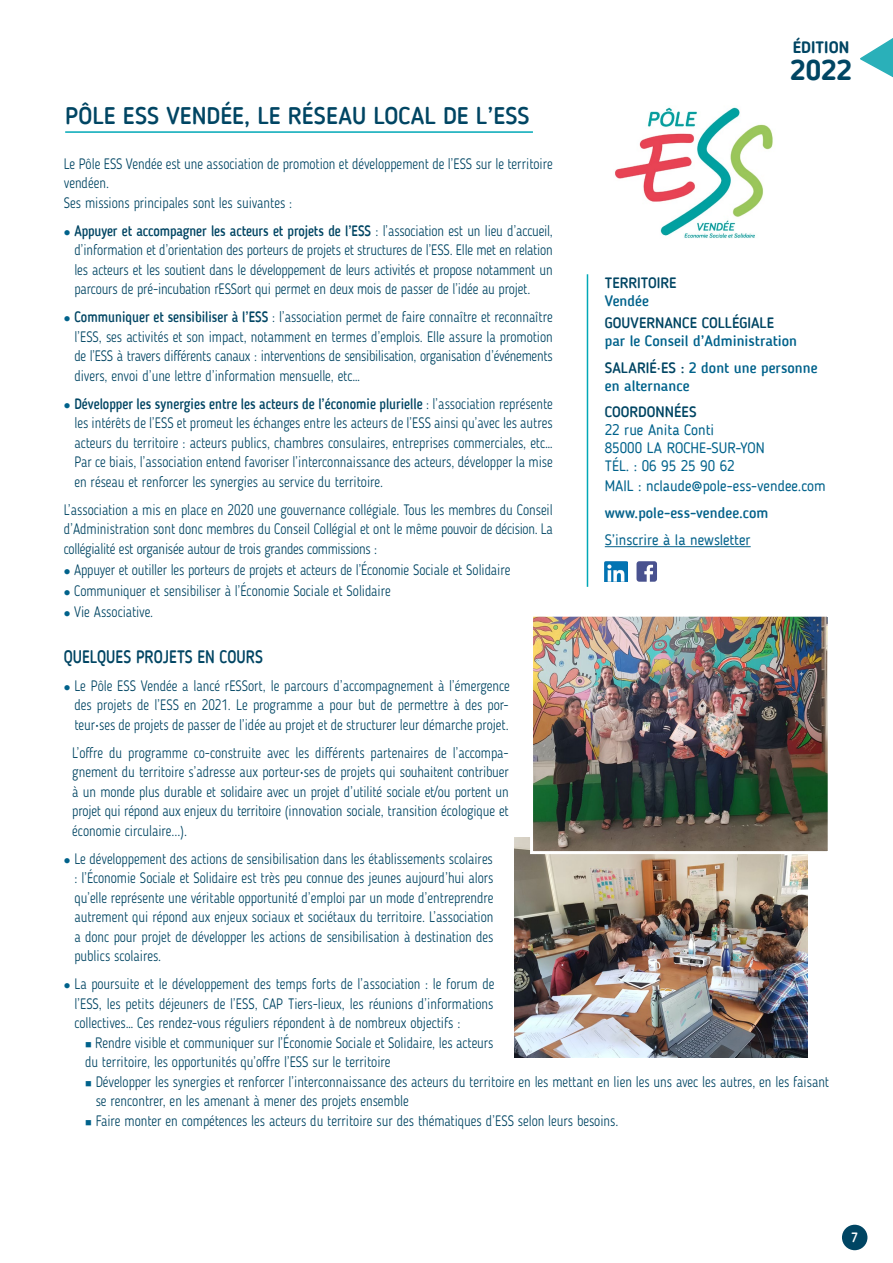
<style>
.page{position:relative;width:893px;height:1263px;background:#fff}
.page>*{position:absolute;margin:0;border:0;box-sizing:border-box;transform-origin:0 0}
.t1{font:700 28.5px "Blogger Sans";color:#004563}
.t2{font:500 24px "Blogger Sans";color:#004563}
.t3{font:500 18px "Blogger Sans";color:#004563;scale:.87 1}
.t4{font:700 16.5px "Blogger Sans";color:#004563}
.t5{font:300 15px/19.5px "Blogger Sans";color:#004563;text-align:justify;scale:.87 1}
.t6{font:15px/18px "Blogger Sans";color:#00628b}
.t7{font:500 15px/26.5px "Blogger Sans";color:#00628b}
.t8{font:500 15px "Blogger Sans";color:#004563}
.t9{font:500 15px "Blogger Sans";color:#04628b}
.t10{font:15px "Blogger Sans";color:#04628b}
.t11{font:500 13.5px "Blogger Sans";color:#fff}
.s1{color:#00628b}
.s2{font-weight:500}
.s3{color:#004563}
</style>
<div class="page">
<svg style="left:860px;top:38px;width:33px;height:40px"></svg>
<hr style="left:65px;top:131px;width:468px;height:2px;background:#00a8b7">
<img style="left:615px;top:107px;width:158px;height:131px">
<hr style="left:587px;top:274px;width:1px;height:313px;background:#00a8b7">
<hr style="left:605px;top:546px;width:146px;height:1px;background:#04628b">
<svg style="left:636px;top:561px;width:21px;height:21px"></svg>
<img style="left:605px;top:561px;width:23px;height:21px">
<img style="left:515px;top:838px;width:293px;height:220px">
<img style="left:534px;top:618px;width:293px;height:232px">
<div style="left:530px;top:614px;width:301px;height:240px;border:3px solid #fff"></div>
<div style="left:842px;top:1225px;width:25px;height:25px;background:#004563;border-radius:50%"></div>
<h2 class="t2" style="left:65px;top:104px;width:466px">PÔLE ESS VENDÉE, LE RÉSEAU LOCAL DE L’ESS</h2>
<p class="t4" style="left:793px;top:39px;width:58px">ÉDITION</p>
<h1 class="t1" style="left:790px;top:56px;width:63px">2022</h1>
<p class="t5" style="left:64px;top:154px;width:564px;text-align:left">Le Pôle ESS Vendée est une association de promotion et développement de l’ESS sur le territoire vendéen.<br>Ses missions principales sont les suivantes :</p>
<p class="t5" style="left:74px;top:221px;width:551px;text-indent:-11px"><span class="s1">●</span> <span class="s2">Appuyer et accompagner les acteurs et projets de l’ESS</span> : l’association est un lieu d’accueil, d’information et d’orientation des porteurs de projets et structures de l’ESS. Elle met en relation les acteurs et les soutient dans le développement de leurs activités et propose notamment un parcours de pré-incubation rESSort qui permet en deux mois de passer de l’idée au projet.</p>
<p class="t5" style="left:74px;top:307px;width:551px;text-indent:-11px"><span class="s1">●</span> <span class="s2">Communiquer et sensibiliser à l’ESS</span> : l’association permet de faire connaître et reconnaître l’ESS, ses activités et son impact, notamment en termes d’emplois. Elle assure la promotion de l’ESS à travers différents canaux : interventions de sensibilisation, organisation d’événements divers, envoi d’une lettre d’information mensuelle, etc…</p>
<p class="t5" style="left:74px;top:394px;width:551px;text-indent:-11px"><span class="s1">●</span> <span class="s2">Développer les synergies entre les acteurs de l’économie plurielle</span> : l’association représente les intérêts de l’ESS et promeut les échanges entre les acteurs de l’ESS ainsi qu’avec les autres acteurs du territoire : acteurs publics, chambres consulaires, entreprises commerciales, etc… Par ce biais, l’association entend favoriser l’interconnaissance des acteurs, développer la mise en réseau et renforcer les synergies au service du territoire.</p>
<p class="t5" style="left:64px;top:500px;width:564px">L’association a mis en place en 2020 une gouvernance collégiale. Tous les membres du Conseil d’Administration sont donc membres du Conseil Collégial et ont le même pouvoir de décision. La collégialité est organisée autour de trois grandes commissions :</p>
<p class="t5" style="left:64px;top:560px;width:515px"><span class="s1">●</span> Appuyer et outiller les porteurs de projets et acteurs de l’Économie Sociale et Solidaire</p>
<p class="t5" style="left:64px;top:581px;width:377px"><span class="s1">●</span> Communiquer et sensibiliser à l’Économie Sociale et Solidaire</p>
<p class="t5" style="left:64px;top:602px;width:104px"><span class="s1">●</span> Vie Associative.</p>
<p class="t3" style="left:64px;top:647px;width:230px">QUELQUES PROJETS EN COURS</p>
<p class="t5" style="left:74px;top:676px;width:502px;text-indent:-11px"><span class="s1">●</span> Le Pôle ESS Vendée a lancé rESSort, le parcours d’accompagnement à l’émergence des projets de l’ESS en 2021. Le programme a pour but de permettre à des por&shy;teur•ses de projets de passer de l’idée au projet et de structurer leur démarche projet.</p>
<p class="t5" style="left:72px;top:743px;width:503px">L’offre du programme co-construite avec les différents partenaires de l’accompa&shy;gnement du territoire s’adresse aux porteur•ses de projets qui souhaitent contribuer à un monde plus durable et solidaire avec un projet d’utilité sociale et/ou portent un projet qui répond aux enjeux du territoire (innovation sociale, transition écologique et économie circulaire...).</p>
<p class="t5" style="left:74px;top:849px;width:483px;text-indent:-11px"><span class="s1">●</span> Le développement des actions de sensibilisation dans les établissements scolaires : l’Économie Sociale et Solidaire est très peu connue des jeunes aujourd’hui alors qu’elle représente une véritable opportunité d’emploi par un mode d’entreprendre autrement qui répond aux enjeux sociaux et sociétaux du territoire. L’association a donc pour projet de développer les actions de sensibilisation à destination des publics scolaires.</p>
<p class="t5" style="left:74px;top:974px;width:484px;text-indent:-11px"><span class="s1">●</span> La poursuite et le développement des temps forts de l’association : le forum de l’ESS, les petits déjeuners de l’ESS, CAP Tiers-lieux, les réunions d’informations collectives… Ces rendez-vous réguliers répondent à de nombreux objectifs :</p>
<p class="t5" style="left:85px;top:1033px;width:471px"><span class="s1">■</span> Rendre visible et communiquer sur l’Économie Sociale et Solidaire, les acteurs du territoire, les opportunités qu’offre l’ESS sur le territoire</p>
<p class="t5" style="left:96px;top:1072px;width:845px;text-indent:-11px"><span class="s1">■</span> Développer les synergies et renforcer l’interconnaissance des acteurs du territoire en les mettant en lien les uns avec les autres, en les faisant se rencontrer, en les amenant à mener des projets ensemble</p>
<p class="t5" style="left:85px;top:1111px;width:614px"><span class="s1">■</span> Faire monter en compétences les acteurs du territoire sur des thématiques d’ESS selon leurs besoins.</p>
<p class="t8" style="left:605px;top:275px;width:73px">TERRITOIRE</p>
<p class="t7" style="left:605px;top:288px;width:46px">Vendée</p>
<p class="t8" style="left:605px;top:316px;width:171px">GOUVERNANCE COLLÉGIALE</p>
<p class="t7" style="left:605px;top:328px;width:214px">par le Conseil d’Administration<br><span class="s3">SALARIÉ·ES :</span> 2 dont une personne</p>
<p class="t7" style="left:605px;top:373px;width:86px">en alternance</p>
<p class="t8" style="left:605px;top:405px;width:94px">COORDONNÉES</p>
<p class="t6" style="left:605px;top:422px;width:161px">22 rue Anita Conti<br>85000 LA ROCHE-SUR-YON<br>TÉL. : 06 95 25 90 62</p>
<p class="t6" style="left:605px;top:477px;width:222px">MAIL : nclaude@pole-ess-vendee.com</p>
<p class="t9" style="left:605px;top:505px;width:165px">www.pole-ess-vendee.com</p>
<p class="t10" style="left:605px;top:532px;width:147px">S’inscrire à la newsletter</p>
<p class="t11" style="left:851px;top:1231px;width:9px">7</p>
</div>
